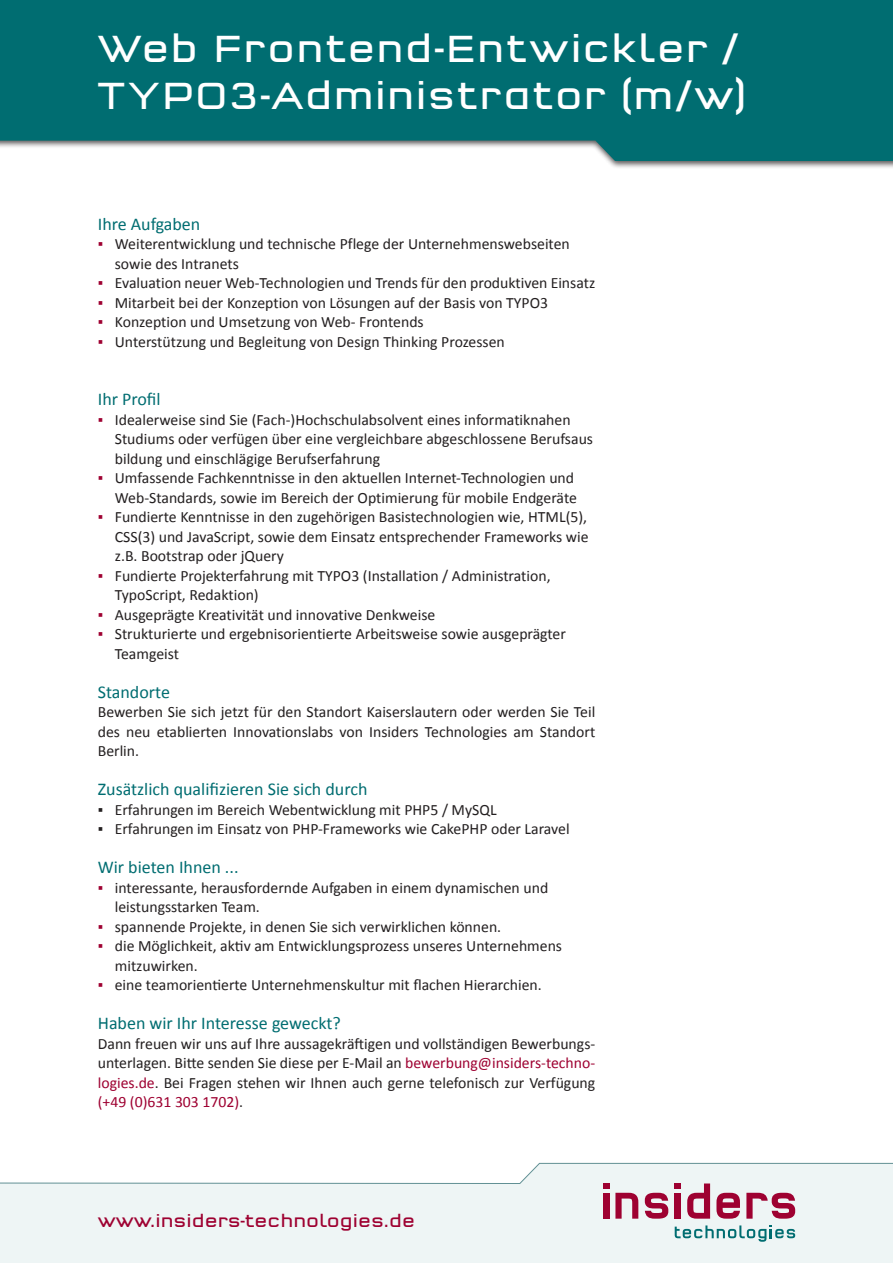
<style>
.page{position:relative;width:893px;height:1263px;background:#fff}
.page>*{position:absolute;margin:0;border:0;box-sizing:border-box;transform-origin:0 0}
.t1{font:39px "Q Type Square Offc Pro";letter-spacing:.025em;color:#fff}
.t2{font:18px "Calibri";color:#006d71}
.t3{font:18px "Q Type Square Offc Pro";color:#9e0131}
.t4{font:15.75px/19.5px "Calibri";color:#231f20}
.s1{color:#9e0131}
</style>
<div class="page">
<div style="left:0;top:0;width:893px;height:169px;background:#231f20;opacity:.75"></div>
<svg style="left:0;top:0;width:893px;height:161px;background:#13777b"></svg>
<svg style="left:0;top:1163px;width:893px;height:100px;background:#eef4f5"></svg>
<svg style="left:615px;top:1193px;width:23px;height:26px"></svg>
<div style="left:675px;top:1193px;width:6px;height:26px;background:#9e0131"></div>
<svg style="left:675px;top:1183px;width:6px;height:6px"></svg>
<div style="left:603px;top:1193px;width:6px;height:26px;background:#9e0131"></div>
<svg style="left:603px;top:1183px;width:6px;height:6px"></svg>
<svg style="left:687px;top:1183px;width:23px;height:36px"></svg>
<svg style="left:645px;top:1193px;width:23px;height:26px"></svg>
<svg style="left:716px;top:1193px;width:24px;height:26px"></svg>
<svg style="left:746px;top:1193px;width:49px;height:26px"></svg>
<svg style="left:675px;top:1225px;width:120px;height:17px;background:#adcfd0"></svg>
<h1 class="t1" style="left:98px;top:18px;width:642px">Web Frontend-Entwickler /</h1>
<h1 class="t1" style="left:98px;top:64px;width:651px">TYPO3-Administrator (m/w)</h1>
<p class="t2" style="left:98px;top:212px;width:104px">Ihre Aufgaben</p>
<p class="t4" style="left:115px;top:234px;width:456px;text-indent:-17px"><span class="s1">▪</span> Weiterentwicklung und technische Pflege der Unternehmenswebseiten sowie des Intranets</p>
<p class="t4" style="left:98px;top:273px;width:499px"><span class="s1">▪</span> Evaluation neuer Web-Technologien und Trends für den produktiven Einsatz</p>
<p class="t4" style="left:98px;top:293px;width:452px"><span class="s1">▪</span> Mitarbeit bei der Konzeption von Lösungen auf der Basis von TYPO3</p>
<p class="t4" style="left:98px;top:312px;width:327px"><span class="s1">▪</span> Konzeption und Umsetzung von Web- Frontends</p>
<p class="t4" style="left:98px;top:332px;width:409px"><span class="s1">▪</span> Unterstützung und Begleitung von Design Thinking Prozessen</p>
<p class="t2" style="left:98px;top:388px;width:64px">Ihr Profil</p>
<p class="t4" style="left:115px;top:410px;width:480px;text-indent:-17px"><span class="s1">▪</span> Idealerweise sind Sie (Fach-)Hochschulabsolvent eines informatiknahen<br>Studiums oder verfügen über eine vergleichbare abgeschlossene Berufsaus bildung und einschlägige Berufserfahrung</p>
<p class="t4" style="left:98px;top:468px;width:481px;text-align:right"><span class="s1">▪</span> Umfassende Fachkenntnisse in den aktuellen Internet-Technologien und<br>Web-Standards, sowie im Bereich der Optimierung für mobile Endgeräte</p>
<p class="t4" style="left:115px;top:507px;width:475px;text-align:justify;text-indent:-17px"><span class="s1">▪</span> Fundierte Kenntnisse in den zugehörigen Basistechnologien wie, HTML(5), CSS(3) und JavaScript, sowie dem Einsatz entsprechender Frameworks wie z.B. Bootstrap oder jQuery</p>
<p class="t4" style="left:98px;top:566px;width:454px"><span class="s1">▪</span> Fundierte Projekterfahrung mit TYPO3 (Installation / Administration,</p>
<p class="t4" style="left:115px;top:585px;width:145px">TypoScript, Redaktion)</p>
<p class="t4" style="left:98px;top:605px;width:339px"><span class="s1">▪</span> Ausgeprägte Kreativität und innovative Denkweise</p>
<p class="t4" style="left:115px;top:624px;width:453px;text-indent:-17px"><span class="s1">▪</span> Strukturierte und ergebnisorientierte Arbeitsweise sowie ausgeprägter<br>Teamgeist</p>
<h2 class="t2" style="left:98px;top:680px;width:74px">Standorte</h2>
<p class="t4" style="left:98px;top:702px;width:499px;text-align:justify">Bewerben Sie sich jetzt für den Standort Kaiserslautern oder werden Sie Teil des neu etablierten Innovationslabs von Insiders Technologies am Standort Berlin.</p>
<h2 class="t2" style="left:98px;top:778px;width:271px">Zusätzlich qualifizieren Sie sich durch</h2>
<p class="t4" style="left:98px;top:800px;width:400px">▪ Erfahrungen im Bereich Webentwicklung mit PHP5 / MySQL</p>
<p class="t4" style="left:98px;top:819px;width:473px">▪ Erfahrungen im Einsatz von PHP-Frameworks wie CakePHP oder Laravel</p>
<p class="t2" style="left:98px;top:856px;width:142px">Wir bieten Ihnen ...</p>
<p class="t4" style="left:98px;top:878px;width:452px"><span class="s1">▪</span> interessante, herausfordernde Aufgaben in einem dynamischen und</p>
<p class="t4" style="left:115px;top:897px;width:147px">leistungsstarken Team.</p>
<p class="t4" style="left:98px;top:917px;width:405px"><span class="s1">▪</span> spannende Projekte, in denen Sie sich verwirklichen können.</p>
<p class="t4" style="left:98px;top:936px;width:466px"><span class="s1">▪</span> die Möglichkeit, aktiv am Entwicklungsprozess unseres Unternehmens</p>
<p class="t4" style="left:115px;top:956px;width:84px">mitzuwirken.</p>
<p class="t4" style="left:98px;top:975px;width:445px"><span class="s1">▪</span> eine teamorientierte Unternehmenskultur mit flachen Hierarchien.</p>
<p class="t2" style="left:98px;top:1012px;width:245px">Haben wir Ihr Interesse geweckt?</p>
<p class="t4" style="left:98px;top:1034px;width:499px;text-align:justify">Dann freuen wir uns auf Ihre aussagekräftigen und vollständigen Bewerbungs&shy;unterlagen. Bitte senden Sie diese per E-Mail an <span class="s1">bewerbung@insiders-techno&shy;logies.de</span>. Bei Fragen stehen wir Ihnen auch gerne telefonisch zur Verfügung <span class="s1">(+49 (0)631 303 1702)</span>.</p>
<p class="t3" style="left:98px;top:1206px;width:319px">www.insiders-technologies.de</p>
</div>
